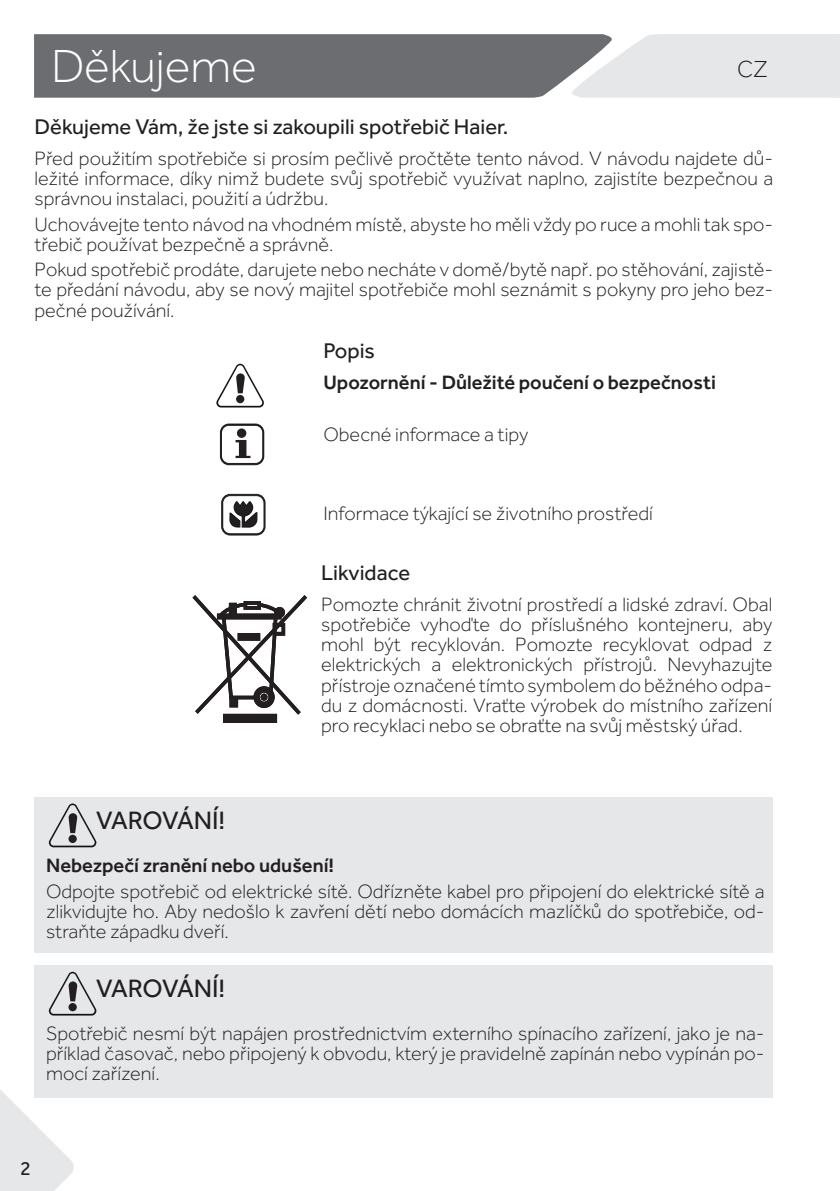
<style>
.page{position:relative;width:840px;height:1191px;background:#fff}
.page>*{position:absolute;margin:0;border:0;box-sizing:border-box;transform-origin:0 0}
.t1{font:300 48px "Effra";color:#fff}
.t2{font:26px "Effra";letter-spacing:-.02em;color:#231f20}
.t3{font:300 24px "Effra";color:#231f20}
.t4{font:22px "Effra";color:#231f20}
.t5{font:300 20px/20px "Effra";color:#231f20;text-align:justify}
.t6{font:500 20px "Effra";color:#231f20}
.t7{font:20px "Effra";color:#231f20}
</style>
<div class="page">
<svg style="left:0;top:1090px;width:75px;height:101px"></svg>
<svg style="left:34px;top:34px;width:805px;height:64px;background:#949598"></svg>
<svg style="left:216px;top:364px;width:48px;height:43px"></svg>
<div style="left:236px;top:395px;width:8px;height:8px;background:#231f20;border-radius:50%"></div>
<svg style="left:220px;top:424px;width:44px;height:41px"></svg>
<div style="left:237px;top:428px;width:9px;height:10px;background:#231f20;border-radius:50%"></div>
<svg style="left:221px;top:494px;width:44px;height:41px"></svg>
<div style="left:223px;top:714px;width:53px;height:8px;background:#231f20"></div>
<svg style="left:192px;top:595px;width:115px;height:120px"></svg>
<div style="left:34px;top:797px;width:738px;height:155px;background:#e6e7e9"></div>
<svg style="left:49px;top:803px;width:47px;height:44px"></svg>
<svg style="left:68px;top:834px;width:9px;height:9px"></svg>
<div style="left:34px;top:965px;width:738px;height:132px;background:#e6e7e9"></div>
<svg style="left:49px;top:971px;width:47px;height:44px"></svg>
<div style="left:68px;top:1003px;width:9px;height:8px;background:#231f20;border-radius:50%"></div>
<h1 class="t1" style="left:51px;top:39px;width:207px">Děkujeme</h1>
<p class="t3" style="left:736px;top:55px;width:32px">CZ</p>
<p class="t4" style="left:34px;top:114px;width:475px">Děkujeme Vám, že jste si zakoupili spotřebič Haier.</p>
<p class="t5" style="left:34px;top:148px;width:739px">Před použitím spotřebiče si prosím pečlivě pročtěte tento návod. V návodu najdete dů&shy;ležité informace, díky nimž budete svůj spotřebič využívat naplno, zajistíte bezpečnou a správnou instalaci, použití a údržbu.</p>
<p class="t5" style="left:34px;top:214px;width:739px">Uchovávejte tento návod na vhodném místě, abyste ho měli vždy po ruce a mohli tak spo&shy;třebič používat bezpečně a správně.</p>
<p class="t5" style="left:34px;top:260px;width:739px">Pokud spotřebič prodáte, darujete nebo necháte v domě/bytě např. po stěhování, zajistě&shy;te předání návodu, aby se nový majitel spotřebiče mohl seznámit s pokyny pro jeho bez&shy;pečné používání.</p>
<p class="t4" style="left:323px;top:337px;width:53px">Popis</p>
<p class="t6" style="left:323px;top:370px;width:394px">Upozornění - Důležité poučení o bezpečnosti</p>
<p class="t5" style="left:323px;top:424px;width:206px">Obecné informace a tipy</p>
<p class="t5" style="left:323px;top:503px;width:331px">Informace týkající se životního prostředí</p>
<p class="t4" style="left:321px;top:560px;width:91px">Likvidace</p>
<p class="t5" style="left:321px;top:595px;width:452px">Pomozte chránit životní prostředí a lidské zdraví. Obal spotřebiče vyhoďte do příslušného kontejneru, aby mohl být recyklován. Pomozte recyklovat odpad z elektrických a elektronických přístrojů. Nevyhazujte přístroje označené tímto symbolem do běžného odpa&shy;du z domácnosti. Vraťte výrobek do místního zařízení pro recyklaci nebo se obraťte na svůj městský úřad.</p>
<h2 class="t2" style="left:96px;top:805px;width:131px">VAROVÁNÍ!</h2>
<p class="t6" style="left:46px;top:853px;width:289px">Nebezpečí zranění nebo udušení!</p>
<p class="t5" style="left:46px;top:880px;width:719px">Odpojte spotřebič od elektrické sítě. Odřízněte kabel pro připojení do elektrické sítě a zlikvidujte ho. Aby nedošlo k zavření dětí nebo domácích mazlíčků do spotřebiče, od&shy;straňte západku dveří.</p>
<h2 class="t2" style="left:96px;top:973px;width:131px">VAROVÁNÍ!</h2>
<p class="t5" style="left:46px;top:1023px;width:719px">Spotřebič nesmí být napájen prostřednictvím externího spínacího zařízení, jako je na&shy;příklad časovač, nebo připojený k obvodu, který je pravidelně zapínán nebo vypínán po&shy;mocí zařízení.</p>
<p class="t7" style="left:20px;top:1156px;width:12px">2</p>
</div>
